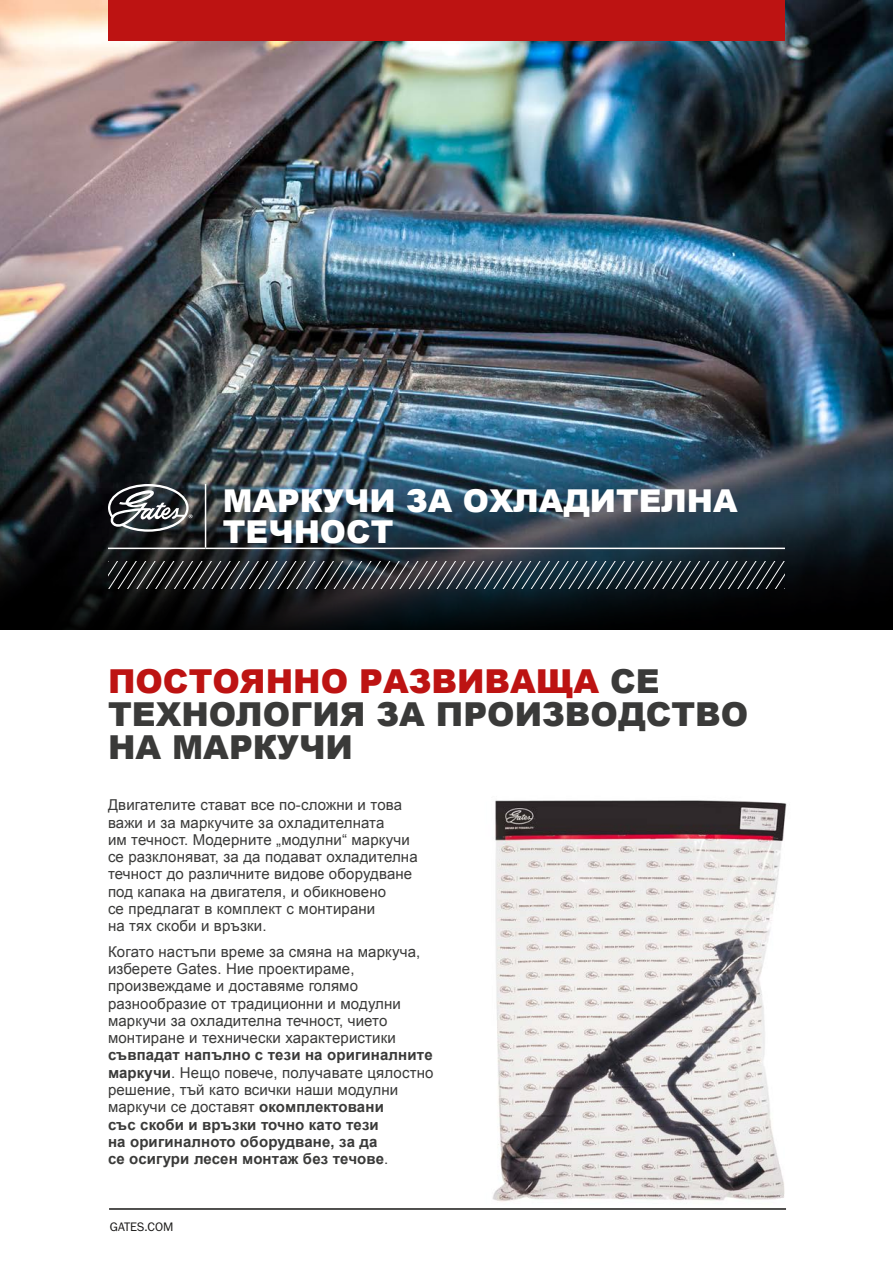
<style>
.page{position:relative;width:893px;height:1263px;background:#fff}
.page>*{position:absolute;margin:0;border:0;box-sizing:border-box;transform-origin:0 0}
.COVER_-_Title{font:900 33px/33px "Arial";color:#3a3a39}
.HEADER_-_Title{font:900 31.5px/31.5px "Arial";color:#fff}
.BODY_-_Copy{font:15px/17.2px "Arial";letter-spacing:.01em;color:#3a3a39}
.BODY_-_Footer{font:12.75px "Franklin Gothic URW Boo";color:#181716}
.s1{color:#bd1312}
.s2{font-weight:700}
</style>
<div class="page">
<hr style="left:109px;top:1208px;width:677px;height:2px;background:#181716">
<img style="left:0;top:0;width:893px;height:484px">
<svg style="left:0;top:484px;width:893px;height:145px;background:#1a242c"></svg>
<hr style="left:205px;top:484px;width:1px;height:64px;background:#fff">
<hr style="left:108px;top:548px;width:98px;height:1px;background:#fff">
<hr style="left:206px;top:548px;width:579px;height:1px;background:#fff">
<svg style="left:108px;top:484px;width:85px;height:48px"></svg>
<svg style="left:108px;top:562px;width:677px;height:27px;background:#333b41"></svg>
<img style="left:492px;top:800px;width:295px;height:402px">
<div style="left:108px;top:0;width:677px;height:40px;background:#bd1312"></div>
<p class="HEADER_-_Title" style="left:223px;top:484px;width:516px">МАРКУЧИ ЗА ОХЛАДИТЕЛНА<br>ТЕЧНОСТ</p>
<p class="COVER_-_Title" style="left:108px;top:664px;width:642px"><span class="s1">ПОСТОЯННО РАЗВИВАЩА</span> СЕ<br>ТЕХНОЛОГИЯ ЗА ПРОИЗВОДСТВО<br>НА МАРКУЧИ</p>
<p class="BODY_-_Copy" style="left:108px;top:797px;width:311px">Двигателите стават все по-сложни и това важи и за маркучите за охладителната<br>им течност. Модерните „модулни“ маркучи се разклоняват, за да подават охладителна течност до различните видове оборудване под капака на двигателя, и обикновено<br>се предлагат в комплект с монтирани<br>на тях скоби и връзки.</p>
<p class="BODY_-_Copy" style="left:108px;top:943px;width:327px">Когато настъпи време за смяна на маркуча, изберете Gates. Ние проектираме, произвеждаме и доставяме голямо разнообразие от традиционни и модулни маркучи за охладителна течност, чието монтиране и технически характеристики <span class="s2">съвпадат напълно с тези на оригиналните маркучи</span>. Нещо повече, получавате цялостно решение, тъй като всички наши модулни маркучи се доставят <span class="s2">окомплектовани<br>със скоби и връзки точно като тези<br>на оригиналното оборудване, за да<br>се осигури лесен монтаж без течове</span>.</p>
<p class="BODY_-_Footer" style="left:110px;top:1219px;width:65px">GATES.COM</p>
</div>
